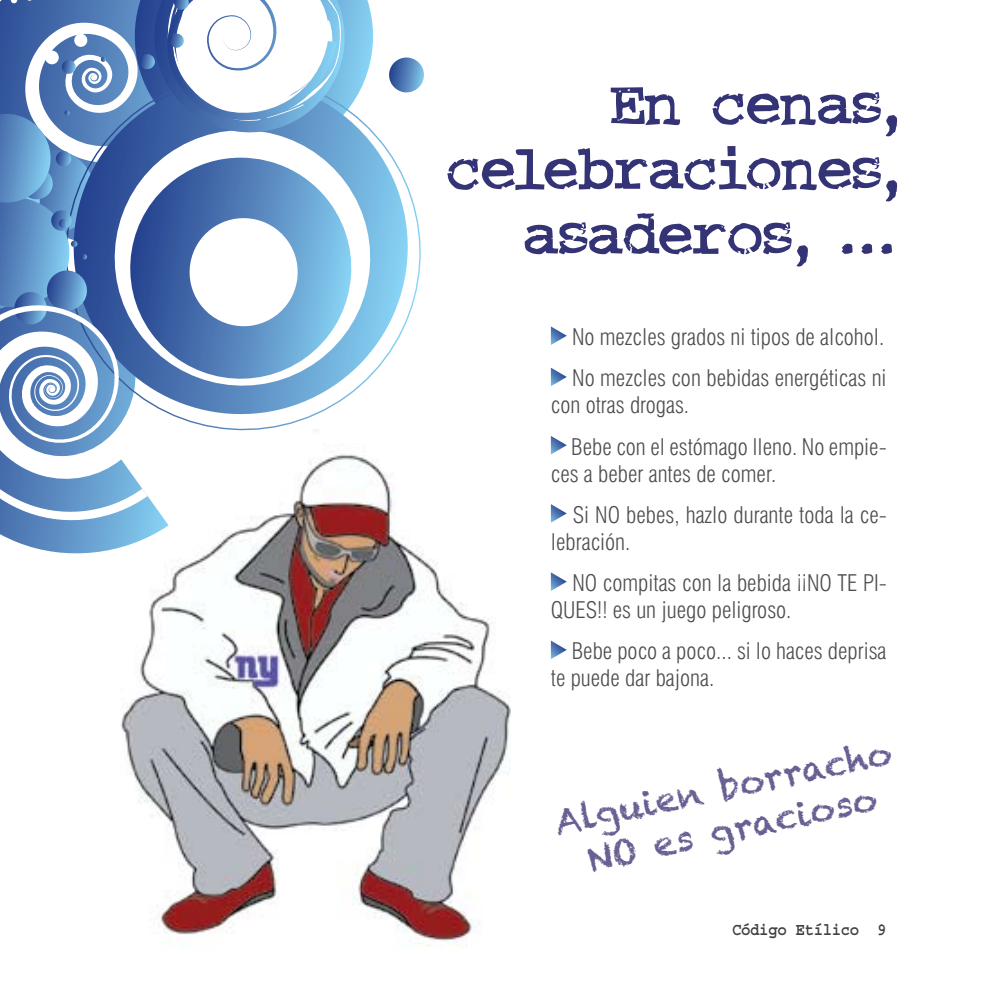
<style>
.page{position:relative;width:993px;height:993px;background:#fff}
.page>*{position:absolute;margin:0;border:0;box-sizing:border-box;transform-origin:0 0}
.t1{font:70px/65px "Crud Font";color:#333376;text-align:right}
.t2{font:35px/42px "Chalkduster";color:#686092;text-align:center}
.t3{font:300 condensed 22.5px/41.2px "Swiss 721 BT";color:#4d4d4f}
.t4{font:700 17.5px "Courier";letter-spacing:-.025em;color:#414142;scale:.9 1}
</style>
<div class="page">
<img style="left:121px;top:455px;width:390px;height:491px">
<svg style="left:354px;top:0;width:19px;height:50px"></svg>
<svg style="left:354px;top:50px;width:67px;height:342px"></svg>
<svg style="left:0;top:0;width:354px;height:574px"></svg>
<svg style="left:387px;top:57px;width:37px;height:37px"></svg>
<svg style="left:550px;top:326px;width:16px;height:19px"></svg>
<svg style="left:550px;top:367px;width:16px;height:19px"></svg>
<svg style="left:550px;top:436px;width:16px;height:18px"></svg>
<svg style="left:550px;top:504px;width:16px;height:18px"></svg>
<svg style="left:550px;top:572px;width:16px;height:18px"></svg>
<svg style="left:550px;top:640px;width:16px;height:19px"></svg>
<h1 class="t1" style="left:446px;top:72px;width:455px">En cenas, celebraciones, asaderos, ...</h1>
<p class="t3" style="left:572px;top:316px;width:316px">No mezcles grados ni tipos de alcohol.<br>No mezcles con bebidas energéticas ni</p>
<p class="t3" style="left:571px;top:384px;width:316px;text-indent:-20px">con otras drogas.<br>Bebe con el estómago lleno. No empie-</p>
<p class="t3" style="left:572px;top:452px;width:315px;text-indent:-22px">ces a beber antes de comer.<br>Si NO bebes, hazlo durante toda la ce-</p>
<p class="t3" style="left:572px;top:520px;width:315px;text-indent:-22px">lebración.<br>NO compitas con la bebida ¡¡NO TE PI-</p>
<p class="t3" style="left:571px;top:589px;width:316px;text-indent:-21px">QUES!! es un juego peligroso.<br>Bebe poco a poco... si lo haces deprisa</p>
<p class="t3" style="left:550px;top:657px;width:165px">te puede dar bajona.</p>
<h2 class="t2" style="left:550px;top:802px;width:345px;rotate:-12deg">Alguien borracho<br>NO es gracioso</h2>
<p class="t4" style="left:731px;top:920px;width:173px">Código Etílico 9</p>
</div>
